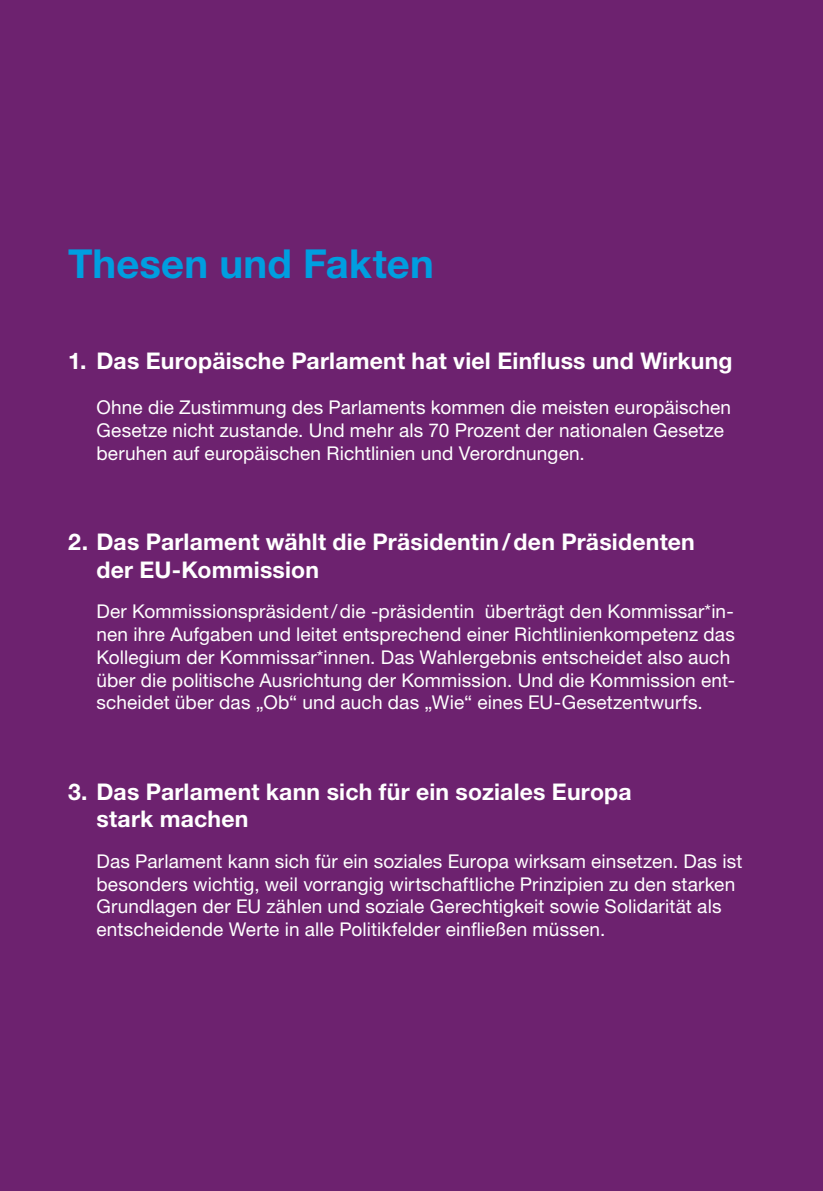
<style>
.page{position:relative;width:823px;height:1191px;background:#fff}
.page>*{position:absolute;margin:0;border:0;box-sizing:border-box;transform-origin:0 0}
.t1{font:700 40px "Helvetica Neue LT Std";letter-spacing:.005em;color:#009ee0}
.t2{font:700 23px/27.6px "Helvetica Neue LT Std";letter-spacing:.01em;color:#fff}
.t3{font:19px/22.8px "Helvetica Neue LT Std";letter-spacing:.005em;color:#fff}
</style>
<div class="page">
<div style="left:0;top:0;width:822px;height:1191px;background:#6d226f"></div>
<h1 class="t1" style="left:68px;top:239px;width:367px">Thesen und Fakten</h1>
<p class="t2" style="left:68px;top:346px;width:665px">1. Das Europäische Parlament hat viel Einfluss und Wirkung</p>
<p class="t3" style="left:96px;top:395px;width:635px">Ohne die Zustimmung des Parlaments kommen die meisten europäischen<br>Gesetze nicht zustande. Und mehr als 70 Prozent der nationalen Gesetze beruhen auf europäischen Richtlinien und Verordnungen.</p>
<p class="t2" style="left:96px;top:527px;width:599px;text-indent:-28px">2. Das Parlament wählt die Präsidentin/den Präsidenten der EU-Kommission</p>
<p class="t3" style="left:96px;top:600px;width:639px">Der Kommissionspräsident/die -präsidentin überträgt den Kommissar*in&shy;nen ihre Aufgaben und leitet entsprechend einer Richtlinienkompetenz das Kollegium der Kommissar*innen. Das Wahlergebnis entscheidet also auch über die politische Ausrichtung der Kommission. Und die Kommission ent&shy;scheidet über das „Ob“ und auch das „Wie“ eines EU-Gesetzentwurfs.</p>
<p class="t2" style="left:96px;top:777px;width:536px;text-indent:-28px">3. Das Parlament kann sich für ein soziales Europa stark machen</p>
<p class="t3" style="left:96px;top:849px;width:647px">Das Parlament kann sich für ein soziales Europa wirksam einsetzen. Das ist besonders wichtig, weil vorrangig wirtschaftliche Prinzipien zu den starken Grundlagen der EU zählen und soziale Gerechtigkeit sowie Solidarität als entscheidende Werte in alle Politikfelder einfließen müssen.</p>
</div>
